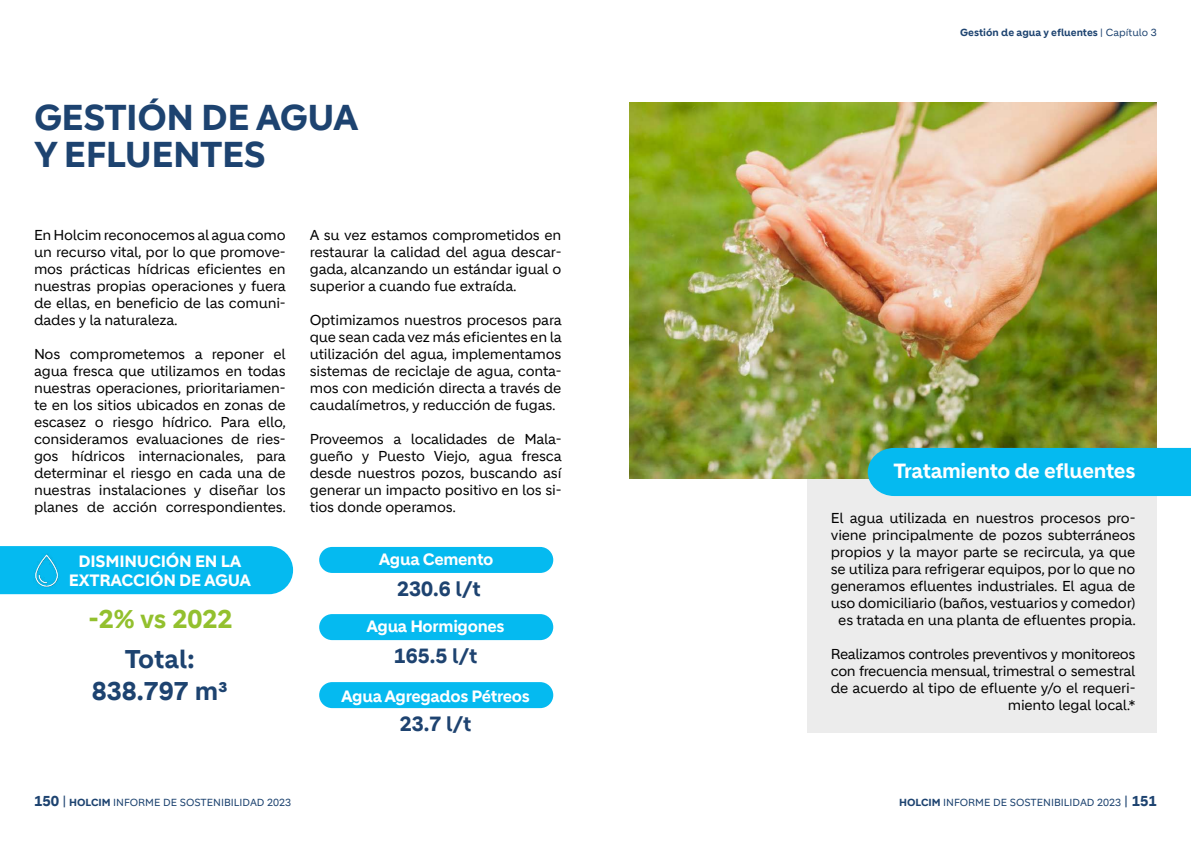
<style>
.page{position:relative;width:1191px;height:842px;background:#fff}
.page>*{position:absolute;margin:0;border:0;box-sizing:border-box;transform-origin:0 0}
.t1{font:700 35px/37px "Holcim";letter-spacing:-.015em;color:#1d4370}
.t2{font:700 25px/32px "Holcim";color:#1d4370;text-align:center}
.t3{font:700 25px "Holcim";color:#93c02e}
.t4{font:700 20px "Holcim";color:#1e4370}
.t5{font:700 20px "Holcim";letter-spacing:-.02em;color:#fff}
.t6{font:700 16px/19px "Holcim";letter-spacing:-.02em;color:#fff;text-align:center}
.t7{font:14px/17px "Holcim";letter-spacing:-.015em;color:#000;text-align:justify}
.t8{font:10px "Holcim";color:#1d4370}
.t9{font:700 10px "Holcim";color:#1d4370}
.s1{color:#1d4370}
.s2{font-weight:400}
.s3{font-weight:700;font-size:14px}
.s4{font-size:14px}
.s5{font-weight:700}
</style>
<div class="page">
<div style="left:807px;top:451px;width:350px;height:282px;background:#ececec"></div>
<img style="left:629px;top:103px;width:528px;height:375px">
<div style="left:0;top:546px;width:293px;height:48px;background:#05baf0"></div>
<div style="left:319px;top:547px;width:234px;height:26px;background:#05baf0;border-radius:13px"></div>
<div style="left:319px;top:614px;width:234px;height:26px;background:#05baf0;border-radius:13px"></div>
<div style="left:319px;top:682px;width:234px;height:26px;background:#05baf0;border-radius:13px"></div>
<div style="left:867px;top:448px;width:324px;height:48px;background:#05baf0"></div>
<img style="left:26px;top:550px;width:41px;height:41px">
<h1 class="t1" style="left:34px;top:99px;width:326px">GESTIÓN DE AGUA<br>Y EFLUENTES</h1>
<p class="t7" style="left:34px;top:227px;width:253px">En Holcim reconocemos al agua como un recurso vital, por lo que promove&shy;mos prácticas hídricas eficientes en nuestras propias operaciones y fuera de ellas, en beneficio de las comuni&shy;dades y la naturaleza.</p>
<p class="t7" style="left:34px;top:346px;width:254px">Nos comprometemos a reponer el agua fresca que utilizamos en todas nuestras operaciones, prioritariamen&shy;te en los sitios ubicados en zonas de escasez o riesgo hídrico. Para ello, consideramos evaluaciones de ries&shy;gos hídricos internacionales, para determinar el riesgo en cada una de nuestras instalaciones y diseñar los planes de acción correspondientes.</p>
<p class="t6" style="left:69px;top:552px;width:184px">DISMINUCIÓN EN LA<br>EXTRACCIÓN DE AGUA</p>
<h2 class="t3" style="left:88px;top:605px;width:146px">-2% vs 2022</h2>
<h2 class="t2" style="left:92px;top:643px;width:137px">Total:<br>838.797 m3</h2>
<p class="t7" style="left:310px;top:227px;width:253px">A su vez estamos comprometidos en restaurar la calidad del agua descar&shy;gada, alcanzando un estándar igual o superior a cuando fue extraída.</p>
<p class="t7" style="left:310px;top:312px;width:253px">Optimizamos nuestros procesos para que sean cada vez más eficientes en la utilización del agua, implementamos sistemas de reciclaje de agua, conta&shy;mos con medición directa a través de caudalímetros, y reducción de fugas.</p>
<p class="t7" style="left:310px;top:431px;width:253px;text-align:left">Proveemos a localidades de Mala&shy;gueño y Puesto Viejo, agua fresca desde nuestros pozos, buscando así generar un impacto positivo en los si&shy;tios donde operamos.</p>
<p class="t6" style="left:379px;top:550px;width:116px">Agua Cemento</p>
<h3 class="t4" style="left:397px;top:577px;width:85px">230.6 l/<span class="s1">t</span></h3>
<p class="t6" style="left:366px;top:617px;width:140px">Agua Hormigones</p>
<h3 class="t4" style="left:394px;top:644px;width:85px">165.5 l/t</h3>
<p class="t6" style="left:341px;top:687px;width:190px">Agua Agregados Pétreos</p>
<h3 class="t4" style="left:400px;top:712px;width:73px">23.7 l/t</h3>
<p class="t9" style="left:960px;top:26px;width:198px">Gestión de agua y efluentes <span class="s2">| Capítulo 3</span></p>
<h3 class="t5" style="left:893px;top:459px;width:243px">Tratamiento de efluentes</h3>
<p class="t7" style="left:831px;top:509px;width:306px;text-align:center">El agua utilizada en nuestros procesos pro&shy;viene principalmente de pozos subterráneos propios y la mayor parte se recircula, ya que se utiliza para refrigerar equipos, por lo que no generamos efluentes industriales. El agua de uso domiciliario (baños, vestuarios y comedor) es tratada en una planta de efluentes propia.</p>
<p class="t7" style="left:831px;top:645px;width:306px;text-align:right">Realizamos controles preventivos y monitoreos con frecuencia mensual, trimestral o semestral de acuerdo al tipo de efluente y/o el requeri&shy;miento legal local.*</p>
<p class="t8" style="left:34px;top:797px;width:259px"><span class="s3">150</span> <span class="s4">|</span> <span class="s5">HOLCIM</span> INFORME DE SOSTENIBILIDAD 2023</p>
<p class="t8" style="left:899px;top:797px;width:259px"><span class="s5">HOLCIM</span> INFORME DE SOSTENIBILIDAD 2023 <span class="s4">|</span> <span class="s3">151</span></p>
</div>
